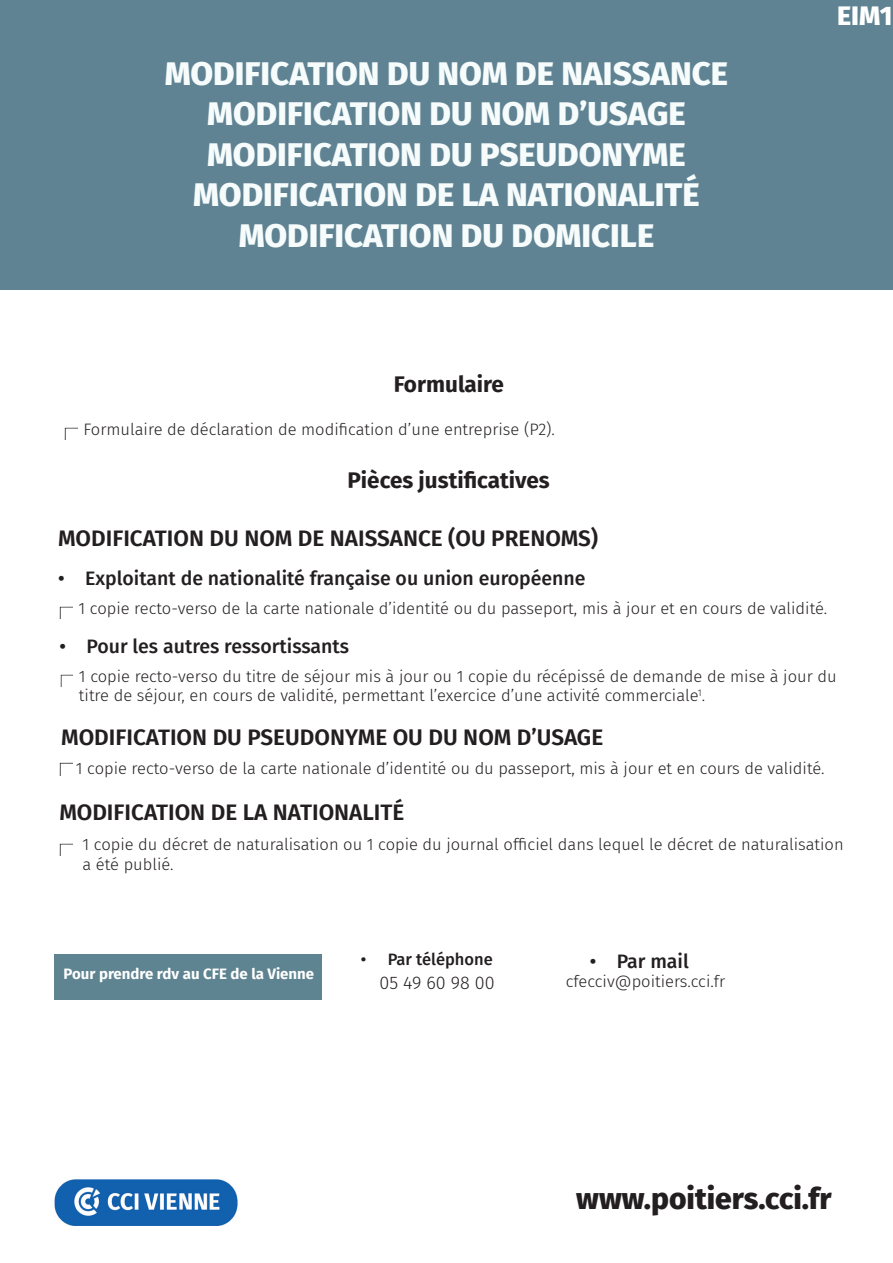
<style>
.page{position:relative;width:893px;height:1263px;background:#fff}
.page>*{position:absolute;margin:0;border:0;box-sizing:border-box;transform-origin:0 0}
.t1{font:800 33px "Fira Sans";color:#f6fbfb}
.t2{font:800 30px "Fira Sans";color:#231f20}
.t3{font:800 27px "Fira Sans";color:#fff}
.t4{font:600 22.5px "Fira Sans";color:#231f20}
.t5{font:700 22.5px "Fira Sans";color:#231f20}
.t6{font:500 19.5px "Fira Sans";color:#231f20}
.t7{font:300 18px "Fira Sans";color:#231f20}
.t8{font:300 16.5px/19.8px "Fira Sans";color:#231f20}
.t9{font:500 16.5px "Fira Sans";color:#231f20}
.t10{font:700 15px "Fira Sans";color:#fff}
</style>
<div class="page">
<div style="left:0;top:0;width:893px;height:289px;background:#5f8393"></div>
<img style="left:55px;top:1180px;width:182px;height:46px">
<svg style="left:65px;top:427px;width:12px;height:13px"></svg>
<svg style="left:60px;top:606px;width:12px;height:13px"></svg>
<svg style="left:60px;top:674px;width:13px;height:12px"></svg>
<svg style="left:60px;top:763px;width:12px;height:12px"></svg>
<svg style="left:60px;top:843px;width:12px;height:13px"></svg>
<div style="left:55px;top:954px;width:267px;height:45px;background:#5e8391"></div>
<p class="t1" style="left:165px;top:45px;width:565px">MODIFICATION DU NOM DE NAISSANCE</p>
<p class="t1" style="left:207px;top:85px;width:480px">MODIFICATION DU NOM D’USAGE</p>
<p class="t1" style="left:207px;top:126px;width:480px">MODIFICATION DU PSEUDONYME</p>
<p class="t1" style="left:193px;top:166px;width:508px">MODIFICATION DE LA NATIONALITÉ</p>
<p class="t1" style="left:239px;top:207px;width:417px">MODIFICATION DU DOMICILE</p>
<p class="t5" style="left:394px;top:365px;width:112px">Formulaire</p>
<p class="t8" style="left:84px;top:419px;width:473px">Formulaire de déclaration de modification d’une entreprise (P2).</p>
<p class="t5" style="left:347px;top:461px;width:204px">Pièces justificatives</p>
<p class="t4" style="left:58px;top:519px;width:541px">MODIFICATION DU NOM DE NAISSANCE (OU PRENOMS)</p>
<p class="t3" style="left:837px;top:-8px;width:57px">EIM1</p>
<p class="t6" style="left:58px;top:562px;width:529px">• Exploitant de nationalité française ou union européenne</p>
<p class="t8" style="left:78px;top:598px;width:750px">1 copie recto-verso de la carte nationale d’identité ou du passeport, mis à jour et en cours de validité.</p>
<p class="t6" style="left:59px;top:631px;width:291px">• Pour les autres ressortissants</p>
<p class="t8" style="left:79px;top:666px;width:759px">1 copie recto-verso du titre de séjour mis à jour ou 1 copie du récépissé de demande de mise à jour du titre de séjour, en cours de validité, permettant l’exercice d’une activité commerciale<sup>1</sup>.</p>
<p class="t4" style="left:61px;top:719px;width:543px">MODIFICATION DU PSEUDONYME OU DU NOM D’USAGE</p>
<p class="t8" style="left:76px;top:759px;width:750px">1 copie recto-verso de la carte nationale d’identité ou du passeport, mis à jour et en cours de validité.</p>
<p class="t4" style="left:59px;top:794px;width:346px">MODIFICATION DE LA NATIONALITÉ</p>
<p class="t8" style="left:83px;top:834px;width:763px">1 copie du décret de naturalisation ou 1 copie du journal officiel dans lequel le décret de naturalisation a été publié.</p>
<p class="t10" style="left:64px;top:961px;width:252px">Pour prendre rdv au CFE de la Vienne</p>
<p class="t9" style="left:361px;top:946px;width:134px">• Par téléphone</p>
<p class="t7" style="left:379px;top:969px;width:117px">05 49 60 98 00</p>
<p class="t6" style="left:590px;top:946px;width:101px">• Par mail</p>
<p class="t8" style="left:566px;top:971px;width:161px">cfecciv@poitiers.cci.fr</p>
<p class="t2" style="left:576px;top:1172px;width:257px">www.poitiers.cci.fr</p>
</div>
